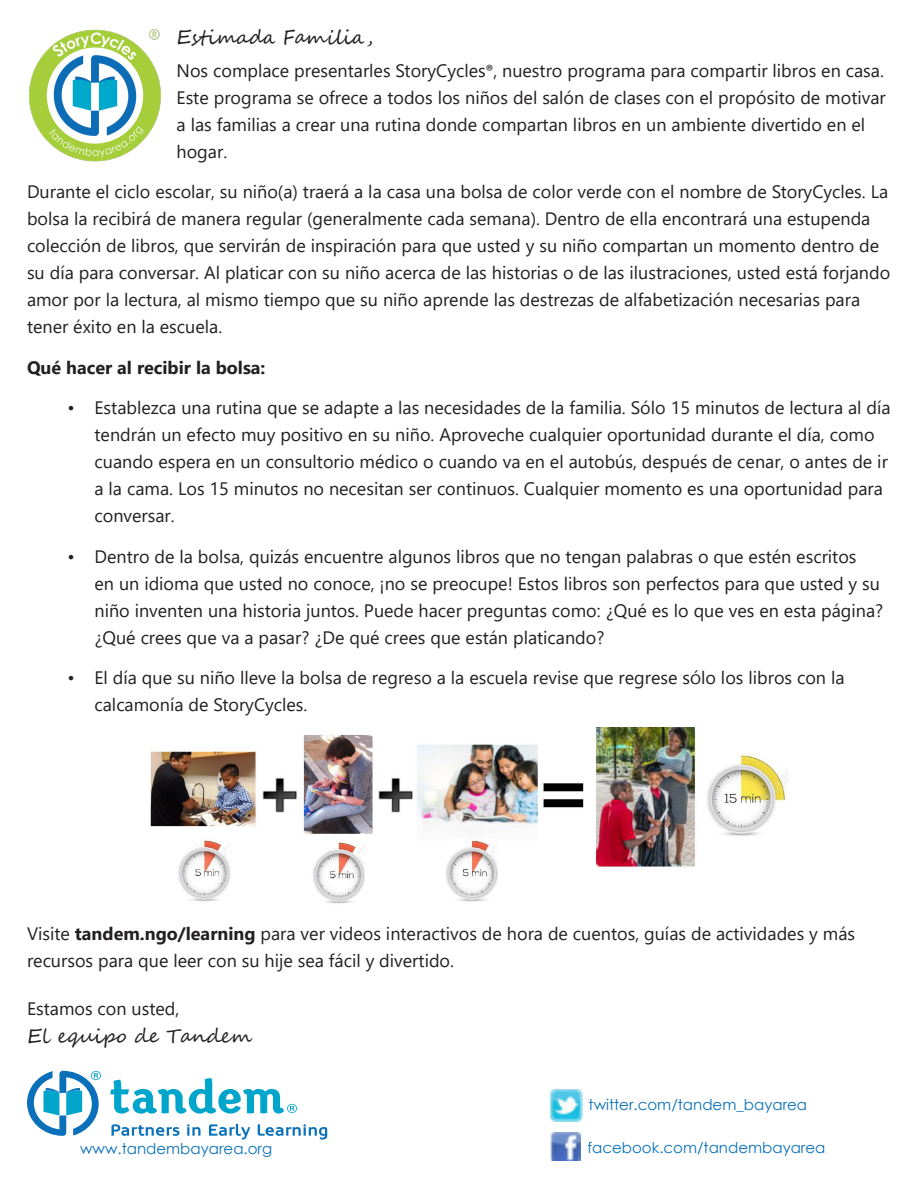
<style>
.page{position:relative;width:918px;height:1188px;background:#fff}
.page>*{position:absolute;margin:0;border:0;box-sizing:border-box;transform-origin:0 0}
.t1{font:19.5px "Segoe Script";color:#231f20}
.t2{font:18px/27px "Segoe UI";color:#231f20}
.t3{font:700 18px "Segoe UI";color:#231f20}
.t4{font:15px "Century Gothic";color:#0970b9}
.s1{font-family:"Myriad Pro"}
.s2{font-weight:700}
</style>
<div class="page">
<img style="left:29px;top:29px;width:132px;height:133px">
<img style="left:150px;top:727px;width:638px;height:177px">
<svg style="left:111px;top:1124px;width:69px;height:12px"></svg>
<svg style="left:187px;top:1124px;width:13px;height:12px"></svg>
<svg style="left:209px;top:1124px;width:41px;height:16px"></svg>
<svg style="left:258px;top:1124px;width:69px;height:16px"></svg>
<svg style="left:27px;top:1071px;width:74px;height:65px"></svg>
<svg style="left:110px;top:1078px;width:187px;height:36px"></svg>
<img style="left:551px;top:1132px;width:30px;height:29px">
<img style="left:549px;top:1090px;width:33px;height:31px">
<p class="t1" style="left:177px;top:21px;width:198px">Estimada Familia,</p>
<p class="t2" style="left:177px;top:55px;width:711px">Nos complace presentarles StoryCycles<span class="s1">®</span>, nuestro programa para compartir libros en casa.<br>Este programa se ofrece a todos los niños del salón de clases con el propósito de motivar a las familias a crear una rutina donde compartan libros en un ambiente divertido en el hogar.</p>
<p class="t2" style="left:27px;top:177px;width:865px">Durante el ciclo escolar, su niño(a) traerá a la casa una bolsa de color verde con el nombre de StoryCycles. La bolsa la recibirá de manera regular (generalmente cada semana). Dentro de ella encontrará una estupenda colección de libros, que servirán de inspiración para que usted y su niño compartan un momento dentro de su día para conversar. Al platicar con su niño acerca de las historias o de las ilustraciones, usted está forjando amor por la lectura, al mismo tiempo que su niño aprende las destrezas de alfabetización necesarias para tener éxito en la escuela.</p>
<p class="t3" style="left:27px;top:350px;width:240px">Qué hacer al recibir la bolsa:</p>
<p class="t2" style="left:94px;top:393px;width:798px;text-indent:-27px">• Establezca una rutina que se adapte a las necesidades de la familia. Sólo 15 minutos de lectura al día tendrán un efecto muy positivo en su niño. Aproveche cualquier oportunidad durante el día, como cuando espera en un consultorio médico o cuando va en el autobús, después de cenar, o antes de ir a la cama. Los 15 minutos no necesitan ser continuos. Cualquier momento es una oportunidad para conversar.</p>
<p class="t2" style="left:94px;top:541px;width:790px;text-indent:-27px">• Dentro de la bolsa, quizás encuentre algunos libros que no tengan palabras o que estén escritos<br>en un idioma que usted no conoce, ¡no se preocupe! Estos libros son perfectos para que usted y su niño inventen una historia juntos. Puede hacer preguntas como: ¿Qué es lo que ves en esta página? ¿Qué crees que va a pasar? ¿De qué crees que están platicando?</p>
<p class="t2" style="left:94px;top:663px;width:752px;text-indent:-27px">• El día que su niño lleve la bolsa de regreso a la escuela revise que regrese sólo los libros con la calcamonía de StoryCycles.</p>
<p class="t2" style="left:27px;top:918px;width:830px">Visite <span class="s2">tandem.ngo/learning</span> para ver videos interactivos de hora de cuentos, guías de actividades y más recursos para que leer con su hije sea fácil y divertido.</p>
<p class="t2" style="left:27px;top:994px;width:154px">Estamos con usted,</p>
<p class="t1" style="left:27px;top:1020px;width:227px">El equipo de Tandem</p>
<p class="t4" style="left:589px;top:1095px;width:220px">twitter.com/tandem_bayarea</p>
<p class="t4" style="left:80px;top:1138px;width:193px">www.tandembayarea.org</p>
<p class="t4" style="left:588px;top:1137px;width:239px">facebook.com/tandembayarea</p>
</div>
